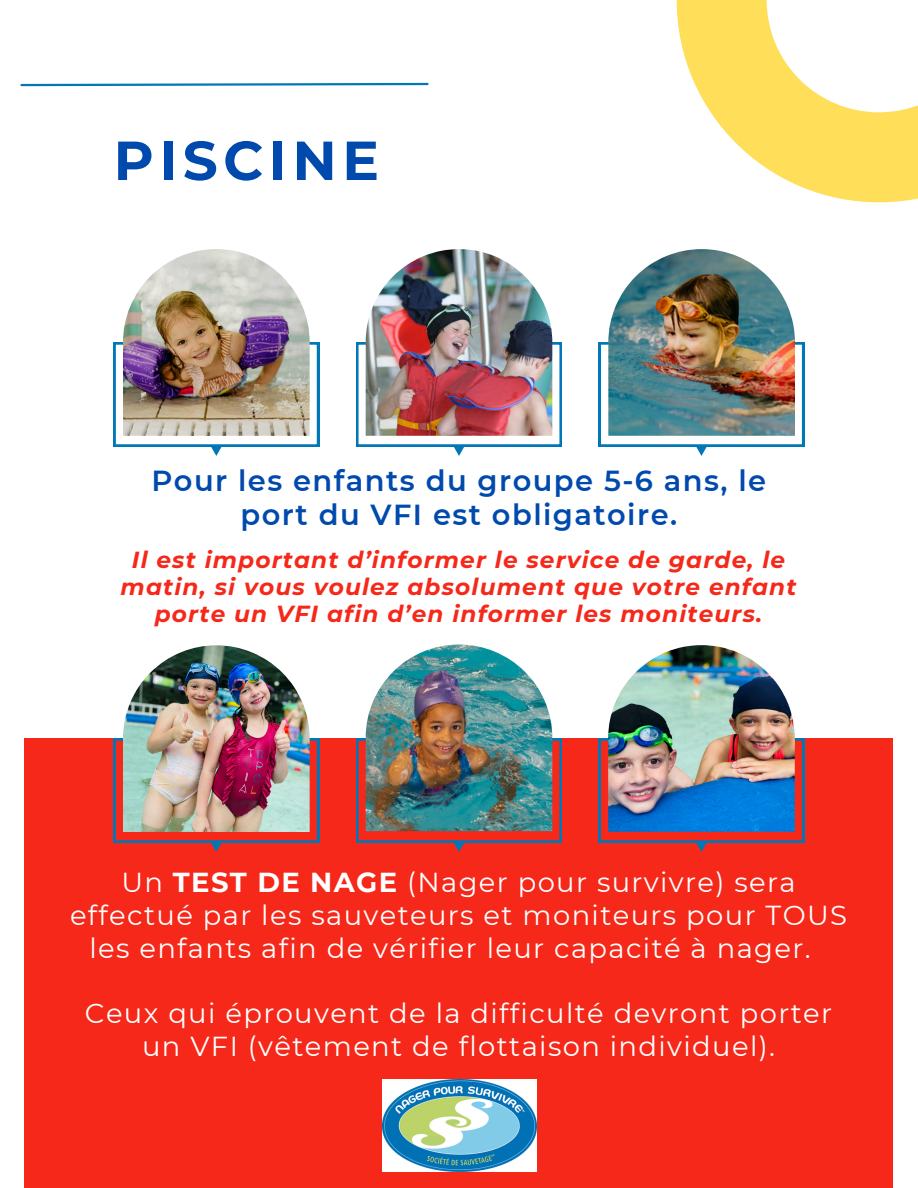
<style>
.page{position:relative;width:918px;height:1188px;background:#fff}
.page>*{position:absolute;margin:0;border:0;box-sizing:border-box;transform-origin:0 0}
.t1{font:700 54.9px "Montserrat";letter-spacing:.1em;color:#004aad}
.t2{font:600 28.95px/33.8px "Montserrat";letter-spacing:.05em;color:#004aad;text-align:center}
.t3{font:27.45px/32.7px "Montserrat";letter-spacing:.05em;color:#fff;text-align:center}
.t4{font:italic 700 23.25px/27px "Montserrat";letter-spacing:.05em;color:#f52819;text-align:center}
.s1{font-weight:700}
</style>
<div class="page">
<div style="left:24px;top:738px;width:869px;height:450px;background:#f52819"></div>
<svg style="left:677px;top:0;width:241px;height:202px;fill:#ffde59"></svg>
<svg style="left:20px;top:82px;width:409px;height:5px"></svg>
<img style="left:123px;top:249px;width:187px;height:93px">
<img style="left:366px;top:249px;width:186px;height:93px">
<img style="left:123px;top:645px;width:187px;height:93px">
<img style="left:608px;top:249px;width:187px;height:93px">
<img style="left:366px;top:645px;width:186px;height:93px">
<img style="left:608px;top:645px;width:187px;height:93px">
<img style="left:114px;top:342px;width:205px;height:114px">
<img style="left:114px;top:738px;width:205px;height:114px">
<img style="left:356px;top:342px;width:206px;height:114px">
<img style="left:356px;top:738px;width:206px;height:114px">
<img style="left:599px;top:342px;width:205px;height:114px">
<img style="left:599px;top:738px;width:205px;height:114px">
<img style="left:382px;top:1079px;width:154px;height:92px">
<h2 class="t1" style="left:114px;top:127px;width:267px">PISCINE</h2>
<p class="t2" style="left:151px;top:464px;width:616px">Pour les enfants du groupe 5-6 ans, le port du VFI est obligatoire.</p>
<p class="t4" style="left:121px;top:547px;width:677px">Il est important d’informer le service de garde, le matin, si vous voulez absolument que votre enfant porte un VFI afin d’en informer les moniteurs.</p>
<p class="t3" style="left:121px;top:866px;width:676px">Un <span class="s1">TEST DE NAGE</span> (Nager pour survivre) sera</p>
<p class="t3" style="left:70px;top:899px;width:779px">effectué par les sauveteurs et moniteurs pour TOUS</p>
<p class="t3" style="left:89px;top:932px;width:723px">les enfants afin de vérifier leur capacité à nager.</p>
<p class="t3" style="left:85px;top:997px;width:749px">Ceux qui éprouvent de la difficulté devront porter un VFI (vêtement de flottaison individuel).</p>
</div>
